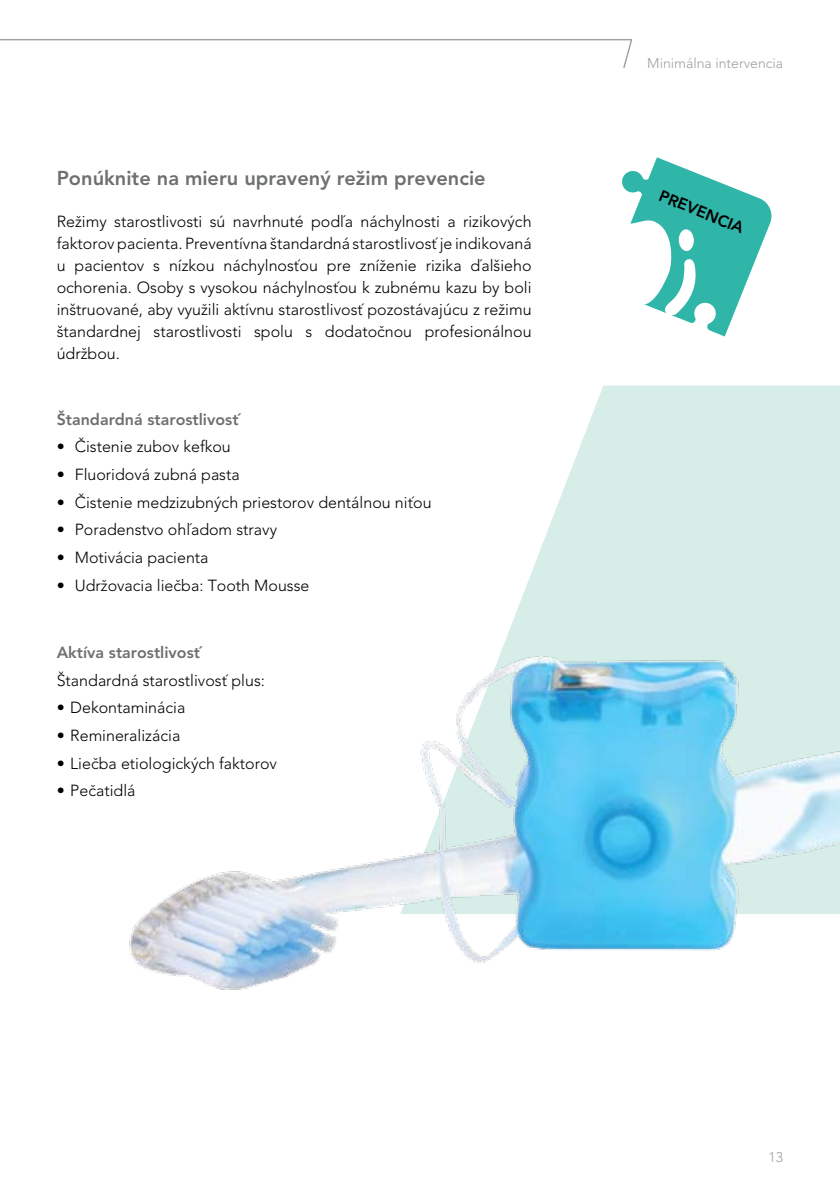
<style>
.page{position:relative;width:840px;height:1185px;background:#fff}
.page>*{position:absolute;margin:0;border:0;box-sizing:border-box;transform-origin:0 0}
.t1{font:800 20px "Avenir";color:#6d6f71}
.t2{font:300 16px/22px "Avenir";color:#000;text-align:justify}
.t3{font:800 16px "Avenir";color:#6d6f71}
.t4{font:800 16px "Avenir";color:#000}
.t5{font:300 14px "Avenir";color:#9d9fa2}
</style>
<div class="page">
<svg style="left:0;top:39px;width:633px;height:29px"></svg>
<svg style="left:527px;top:386px;width:312px;height:199px;background:#dcefea"></svg>
<img style="left:129px;top:585px;width:710px;height:405px">
<svg style="left:622px;top:157px;width:150px;height:179px"></svg>
<p class="t1" style="left:57px;top:166px;width:430px">Ponúknite na mieru upravený režim prevencie</p>
<p class="t2" style="left:57px;top:211px;width:476px">Reæimy starostlivosti sú navrhnuté pod£a náchylnosti a rizikových faktorov pacienta. Preventívna štandardná starostlivos† je indikovaná u pacientov s nízkou náchylnos†ou pre zníæenie rizika ¢alšieho ochorenia. Osoby s vysokou náchylnos†ou k zubnému kazu by boli inštruované, aby vyuæili aktívnu starostlivos† pozostávajúcu z reæimu štandardnej starostlivosti spolu s dodatoËnou profesionálnou údræbou.</p>
<p class="t3" style="left:57px;top:409px;width:184px">Štandardná starostlivos†</p>
<p class="t2" style="left:57px;top:436px;width:175px">• »istenie zubov kefkou</p>
<p class="t2" style="left:57px;top:463px;width:184px">• Fluoridová zubná pasta</p>
<p class="t2" style="left:57px;top:491px;width:376px">• »istenie medzizubných priestorov dentálnou ni†ou</p>
<p class="t2" style="left:57px;top:519px;width:222px">• Poradenstvo oh£adom stravy</p>
<p class="t2" style="left:57px;top:546px;width:153px">• Motivácia pacienta</p>
<p class="t2" style="left:57px;top:574px;width:254px">• Udræovacia lieËba: Tooth Mousse</p>
<p class="t3" style="left:57px;top:643px;width:145px">Aktíva starostlivos†</p>
<p class="t2" style="left:57px;top:669px;width:210px">Štandardná starostlivos† plus:</p>
<p class="t2" style="left:57px;top:697px;width:130px">• Dekontaminácia</p>
<p class="t2" style="left:57px;top:724px;width:125px">• Remineralizácia</p>
<p class="t2" style="left:57px;top:752px;width:222px">• LieËba etiologických faktorov</p>
<p class="t2" style="left:57px;top:780px;width:80px">• PeËatidlá</p>
<p class="t5" style="left:647px;top:55px;width:137px">Minimálna intervencia</p>
<p class="t4" style="left:663px;top:186px;width:91px;rotate:22deg">PREVENCIA</p>
<p class="t5" style="left:768px;top:1149px;width:16px">13</p>
</div>
